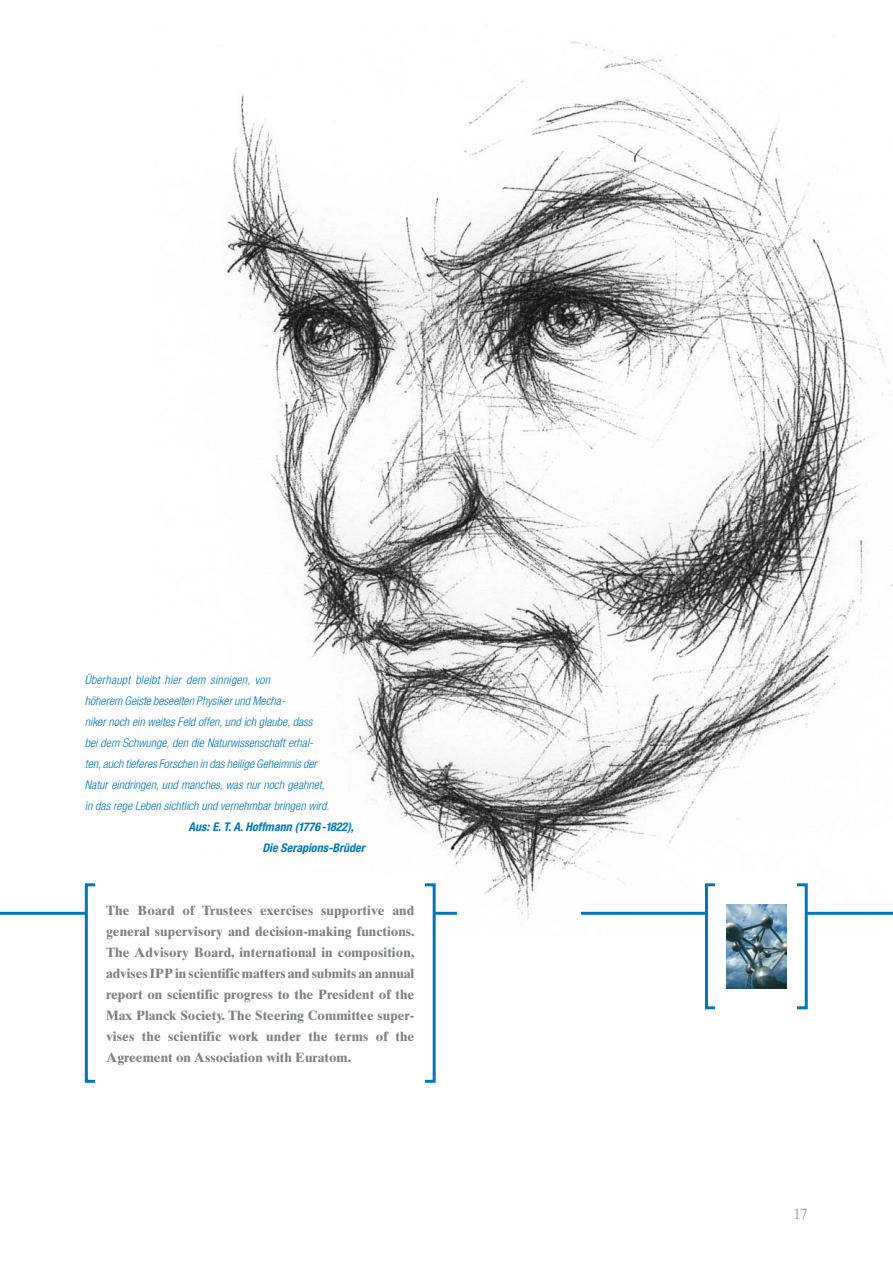
<style>
.page{position:relative;width:893px;height:1263px;background:#fff}
.page>*{position:absolute;margin:0;border:0;box-sizing:border-box;transform-origin:0 0}
.t1{font:15px "Times Ten";color:#a7a9ac}
.t2{font:700 13.5px/21px "Times Ten";color:#808284;text-align:justify}
.t3{font:italic 300 condensed 12px/21px "Helvetica Neue";color:#0077ba}
.t4{font:italic 700 condensed 12px/21px "Helvetica Neue";color:#0077ba}
</style>
<div class="page">
<img style="left:168px;top:26px;width:725px;height:893px">
<hr style="left:0;top:912px;width:457px;height:3px;background:#0077ba">
<hr style="left:581px;top:912px;width:312px;height:3px;background:#0077ba">
<div style="left:86px;top:885px;width:348px;height:196px;background:#fff"></div>
<div style="left:85px;top:883px;width:351px;height:200px;border:3px solid #0077ba"></div>
<div style="left:95px;top:873px;width:330px;height:220px;background:#fff"></div>
<div style="left:706px;top:885px;width:100px;height:123px;background:#fff"></div>
<div style="left:705px;top:883px;width:103px;height:126px;border:3px solid #0077ba"></div>
<div style="left:716px;top:873px;width:81px;height:147px;background:#fff"></div>
<img style="left:726px;top:904px;width:60px;height:84px">
<p class="t3" style="left:85px;top:670px;width:248px">Überhaupt bleibt hier dem sinnigen, von<br>höherem Geiste beseelten Physikerund Mecha&shy;nikernoch ein weites Feld offen, und ich glaube, dass bei dem Schwunge, den die Naturwissenschaft erhal&shy;ten, auch tieferes Forschen in das heilige Geheimnis der Natur eindringen, und manches, was nur noch geahnet, in das rege Leben sichtlich und vernehmbarbringen wird.</p>
<p class="t4" style="left:262px;top:817px;width:106px;text-indent:-74px">Aus:E. T. A. Hoffmann (1776 -1822),<br>Die Serapions-Brüder</p>
<p class="t2" style="left:106px;top:901px;width:310px">The Board of Trustees exercises supportive and general supervisory and decision-making functions.<br>The Advisory Board, international in composition, advises IPP in scientific matters and submits an annual report on scientific progress to the President of the Max Planck Society. The Steering Committee super&shy;vises the scientific work under the terms of the Agreement on Association with Euratom.</p>
<p class="t1" style="left:793px;top:1208px;width:16px">17</p>
</div>
